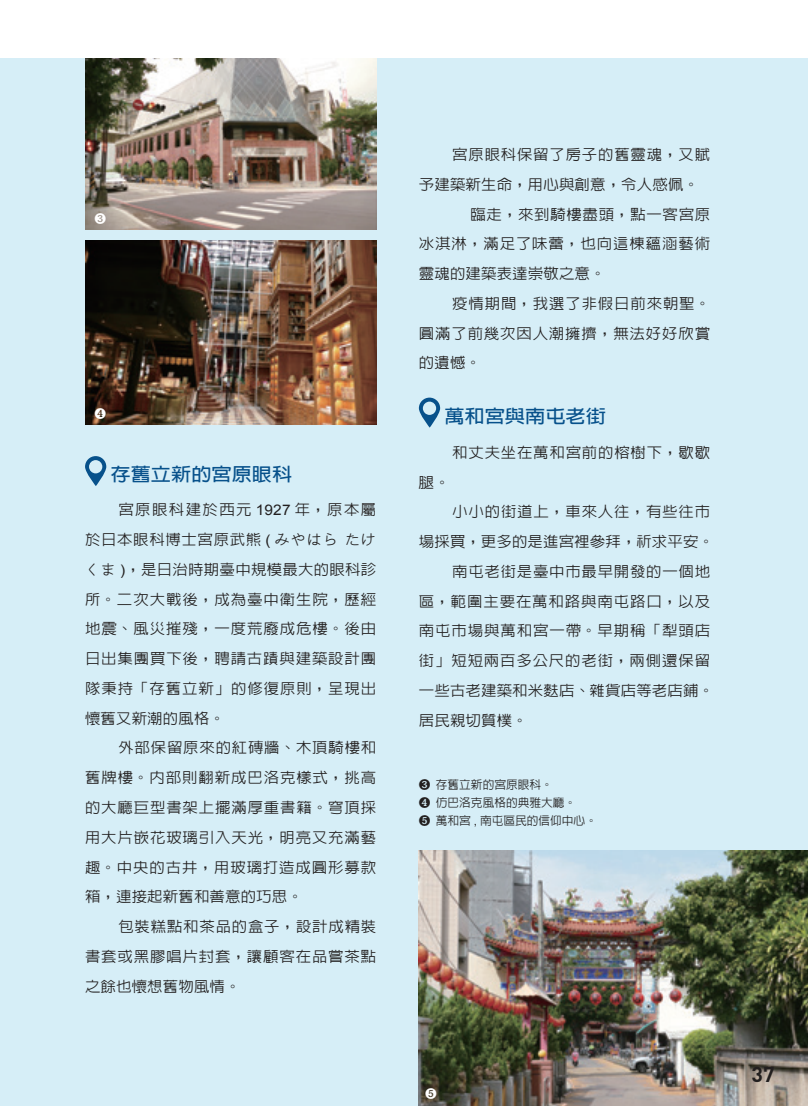
<style>
.page{position:relative;width:808px;height:1106px;background:#fff}
.page>*{position:absolute;margin:0;border:0;box-sizing:border-box;transform-origin:0 0}
.t1{font:700 21.3px "DIN";color:#221f1f}
.中標{font:700 18.15px "AR Hei B5";color:#07518b;scale:1.11 1}
.內文{font:500 14.7px/29.7px "AR Hei B5";letter-spacing:.055em;color:#221f1f;text-align:justify;scale:1.05 1}
.內文-2{font:500 14.7px/29.7px "AR Hei B5";letter-spacing:.01em;color:#221f1f;text-align:right;scale:1.05 1}
.圖說{font:500 11.7px "AR Hei B5";color:#221f1f}
.圖說-2{font:11.7px "Koz Min Pr 6 N";color:#fff}
.s1{font-family:"Arial";font-weight:400}
.s2{font-family:"Koz Min Pr 6 N";font-weight:400}
</style>
<div class="page">
<div style="left:0;top:58px;width:808px;height:1048px;background:#d6eef7"></div>
<img style="left:85px;top:58px;width:291px;height:171px">
<img style="left:85px;top:241px;width:291px;height:183px">
<img style="left:419px;top:850px;width:389px;height:256px">
<svg style="left:85px;top:456px;width:21px;height:30px"></svg>
<svg style="left:419px;top:397px;width:21px;height:30px"></svg>
<p class="圖說-2" style="left:95px;top:212px;width:13px">❸</p>
<p class="圖說-2" style="left:95px;top:407px;width:13px">❹</p>
<p class="中標" style="left:111px;top:465px;width:165px">存舊立新的宮原眼科</p>
<p class="內文" style="left:85px;top:495px;width:279px;text-indent:33px">宮原眼科建於西元 <span class="s1">1927</span> 年，原本屬於日本眼科博士宮原武熊 <span class="s1">(</span> みやはらたけくま <span class="s1">)</span>，是日治時期臺中規模最大的眼科診所。二次大戰後，成為臺中衛生院，歷經地震、風災摧殘，一度荒廢成危樓。後由日出集團買下後，聘請古蹟與建築設計團隊秉持「存舊立新」的修復原則，呈現出懷舊又新潮的風格。</p>
<p class="內文" style="left:85px;top:733px;width:279px;text-indent:33px">外部保留原來的紅磚牆、木頂騎樓和舊牌樓。內部則翻新成巴洛克樣式，挑高的大廳巨型書架上擺滿厚重書籍。穹頂採用大片嵌花玻璃引入天光，明亮又充滿藝趣。中央的古井，用玻璃打造成圓形募款箱，連接起新舊和善意的巧思。</p>
<p class="內文" style="left:85px;top:911px;width:279px;text-indent:33px">包裝糕點和茶品的盒子，設計成精裝書套或黑膠唱片封套，讓顧客在品嘗茶點之餘也懷想舊物風情。</p>
<p class="內文" style="left:419px;top:140px;width:279px;text-indent:33px">宮原眼科保留了房子的舊靈魂，又賦予建築新生命，用心與創意，令人感佩。</p>
<p class="內文" style="left:419px;top:199px;width:279px;text-indent:51px">臨走，來到騎樓盡頭，點一客宮原冰淇淋，滿足了味蕾，也向這棟蘊涵藝術靈魂的建築表達崇敬之意。</p>
<p class="內文" style="left:419px;top:288px;width:279px;text-indent:33px">疫情期間，我選了非假日前來朝聖。圓滿了前幾次因人潮擁擠，無法好好欣賞的遺憾。</p>
<p class="中標" style="left:444px;top:407px;width:147px">萬和宮與南屯老街</p>
<p class="內文" style="left:452px;top:437px;width:247px">和丈夫坐在萬和宮前的榕樹下，歇歇</p>
<p class="內文" style="left:419px;top:467px;width:31px">腿。</p>
<p class="內文-2" style="left:419px;top:497px;width:283px">小小的街道上，車來人往，有些往市<br>場採買，更多的是進宮裡參拜，祈求平安。</p>
<p class="內文" style="left:419px;top:556px;width:283px;text-align:left;text-indent:33px">南屯老街是臺中市最早開發的一個地區，範圍主要在萬和路與南屯路口，以及南屯市場與萬和宮一帶。早期稱「犁頭店街」短短兩百多公尺的老街，兩側還保留一些古老建築和米麩店、雜貨店等老店鋪。居民親切質樸。</p>
<p class="圖說" style="left:419px;top:778px;width:135px"><span class="s2">❸</span> 存舊立新的宮原眼科。</p>
<p class="圖說" style="left:419px;top:796px;width:159px"><span class="s2">❹</span> 仿巴洛克風格的典雅大廳。</p>
<p class="圖說" style="left:419px;top:814px;width:180px"><span class="s2">❺</span> 萬和宮 <span class="s1">,</span> 南屯區民的信仰中心。</p>
<p class="圖說-2" style="left:425px;top:1086px;width:13px">❺</p>
<h1 class="t1" style="left:751px;top:1060px;width:25px">37</h1>
</div>
